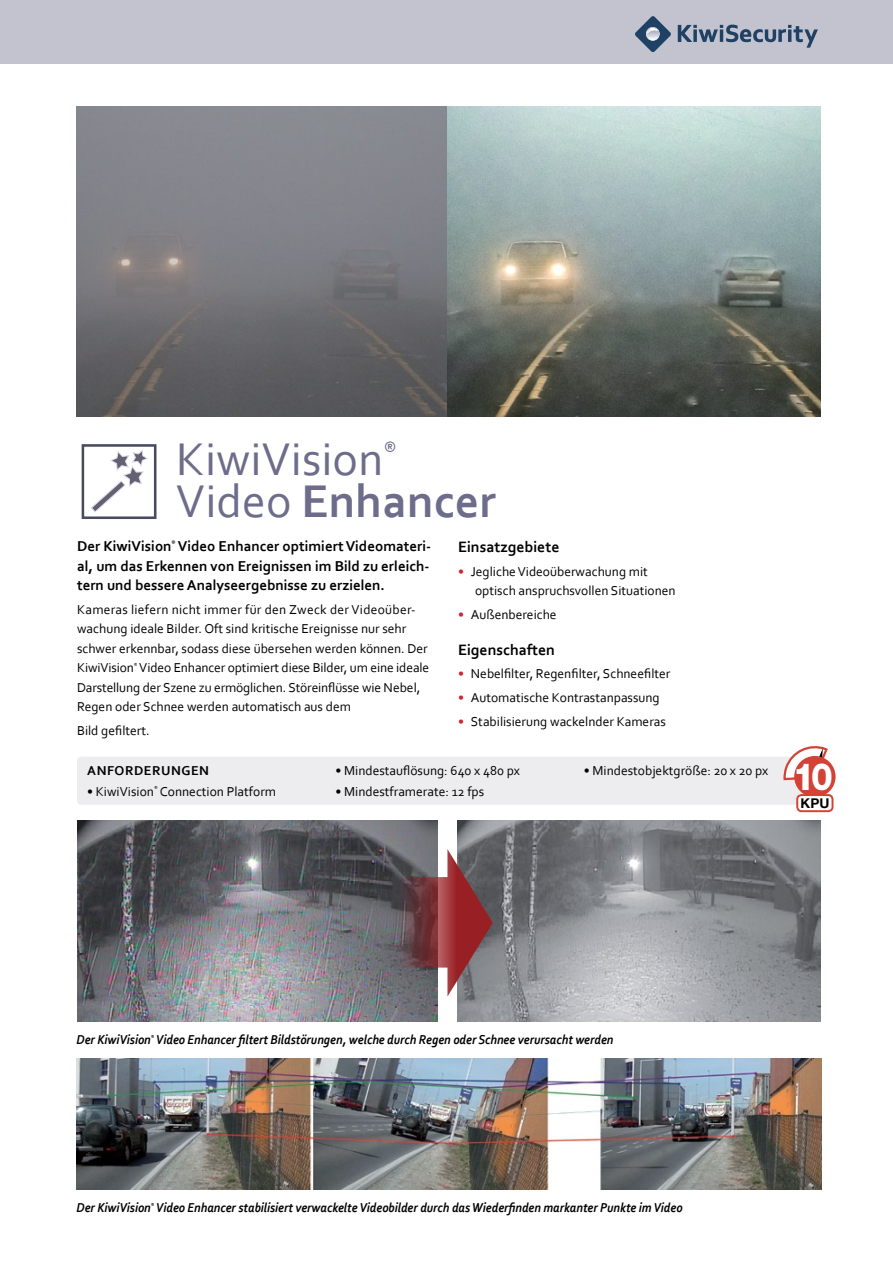
<style>
.page{position:relative;width:893px;height:1263px;background:#fff}
.page>*{position:absolute;margin:0;border:0;box-sizing:border-box;transform-origin:0 0}
.t1{font:700 48px "Corbel";color:#6d6d8b}
.t2{font:48px "Corbel";color:#6d6d8b}
.t3{font:800 37.5px "Helvetica Neue LT Std";color:#fff;scale:.92 1}
.t4{font:21.6px "Corbel";color:#6d6d8b}
.t5{font:700 15.75px "Corbel";color:#000}
.t6{font:700 15px/19.5px "Corbel";color:#000}
.t7{font:13.5px/19.5px "Corbel";color:#000}
.t8{font:italic 700 13.5px "Corbel";color:#000;scale:.9 1}
.t9{font:700 13.5px "Corbel";letter-spacing:.04em;color:#000}
.t10{font:700 13.5px "Helvetica Neue LT Std";color:#000}
.t11{font:700 6.75px "Corbel";color:#000}
.s1{font-weight:400}
.s2{color:#d2232a}
</style>
<div class="page">
<div style="left:0;top:0;width:893px;height:64px;background:#c3c2cf"></div>
<svg style="left:635px;top:16px;width:36px;height:36px"></svg>
<svg style="left:678px;top:25px;width:140px;height:23px"></svg>
<img style="left:77px;top:106px;width:744px;height:311px">
<div style="left:77px;top:757px;width:744px;height:48px;background:#edecef;border-radius:4px"></div>
<img style="left:77px;top:1059px;width:744px;height:131px">
<img style="left:77px;top:821px;width:361px;height:201px">
<img style="left:457px;top:821px;width:364px;height:201px">
<svg style="left:393px;top:849px;width:100px;height:147px"></svg>
<div style="left:82px;top:444px;width:74px;height:75px;border:3px solid #49495f"></div>
<svg style="left:91px;top:450px;width:57px;height:62px"></svg>
<svg style="left:783px;top:746px;width:46px;height:35px"></svg>
<div style="left:794px;top:756px;width:42px;height:41px;background:#d34235;border-radius:50%"></div>
<div style="left:797px;top:795px;width:35px;height:16px;background:#fff;border-radius:4px"></div>
<div style="left:796px;top:794px;width:37px;height:18px;border:2px solid #d34235;border-radius:4px"></div>
<h1 class="t2" style="left:176px;top:430px;width:209px">KiwiVision</h1>
<h3 class="t4" style="left:383px;top:435px;width:15px">®</h3>
<h1 class="t1" style="left:176px;top:472px;width:322px"><span class="s1">Video</span> Enhancer</h1>
<p class="t6" style="left:77px;top:536px;width:356px">Der KiwiVision Video Enhancer optimiert Videomateri-</p>
<p class="t11" style="left:172px;top:539px;width:6px">®</p>
<p class="t6" style="left:77px;top:556px;width:354px">al, um das Erkennen von Ereignissen im Bild zu erleich&shy;tern und bessere Analyseergebnisse zu erzielen.</p>
<p class="t7" style="left:77px;top:599px;width:354px">Kameras liefern nicht immer für den Zweck der Videoüber&shy;wachung ideale Bilder. Oft sind kritische Ereignisse nur sehr schwer erkennbar, sodass diese übersehen werden können. Der KiwiVision<sup>®</sup> Video Enhancer optimiert diese Bilder, um eine ideale Darstellung der Szene zu ermöglichen. Störeinflüsse wie Nebel, Regen oder Schnee werden automatisch aus dem</p>
<p class="t7" style="left:77px;top:721px;width:74px">Bild gefiltert.</p>
<p class="t5" style="left:458px;top:537px;width:103px">Einsatzgebiete</p>
<p class="t7" style="left:475px;top:561px;width:202px;text-indent:-17px"><span class="s2">•</span> Jegliche Videoüberwachung mit optisch anspruchsvollen Situationen</p>
<p class="t7" style="left:458px;top:604px;width:100px"><span class="s2">•</span> Außenbereiche</p>
<p class="t5" style="left:458px;top:640px;width:98px">Eigenschaften</p>
<p class="t7" style="left:458px;top:664px;width:214px"><span class="s2">•</span> Nebelfilter, Regenfilter, Schneefilter</p>
<p class="t7" style="left:458px;top:687px;width:203px"><span class="s2">•</span> Automatische Kontrastanpassung</p>
<p class="t7" style="left:458px;top:711px;width:209px"><span class="s2">•</span> Stabilisierung wackelnder Kameras</p>
<p class="t9" style="left:87px;top:762px;width:121px">AnFORDERUNGEN</p>
<p class="t7" style="left:87px;top:781px;width:191px">• KiwiVision<sup>®</sup> Connection Platform</p>
<p class="t7" style="left:335px;top:761px;width:186px">• Mindestauflösung: 640 x 480 px</p>
<p class="t7" style="left:335px;top:781px;width:150px">• Mindestframerate: 12 fps</p>
<p class="t7" style="left:584px;top:761px;width:186px">• Mindestobjektgröße: 20 x 20 px</p>
<h2 class="t3" style="left:793px;top:754px;width:45px">10</h2>
<p class="t10" style="left:801px;top:795px;width:30px">KPU</p>
<p class="t8" style="left:77px;top:1032px;width:598px">Der KiwiVision<sup>®</sup> Video Enhancer filtert Bildstörungen, welche durch Regen oder Schnee verursacht werden</p>
<p class="t8" style="left:77px;top:1199px;width:675px">Der KiwiVision<sup>®</sup> Video Enhancer stabilisiert verwackelte Videobilder durch das Wiederfinden markanter Punkte im Video</p>
</div>
